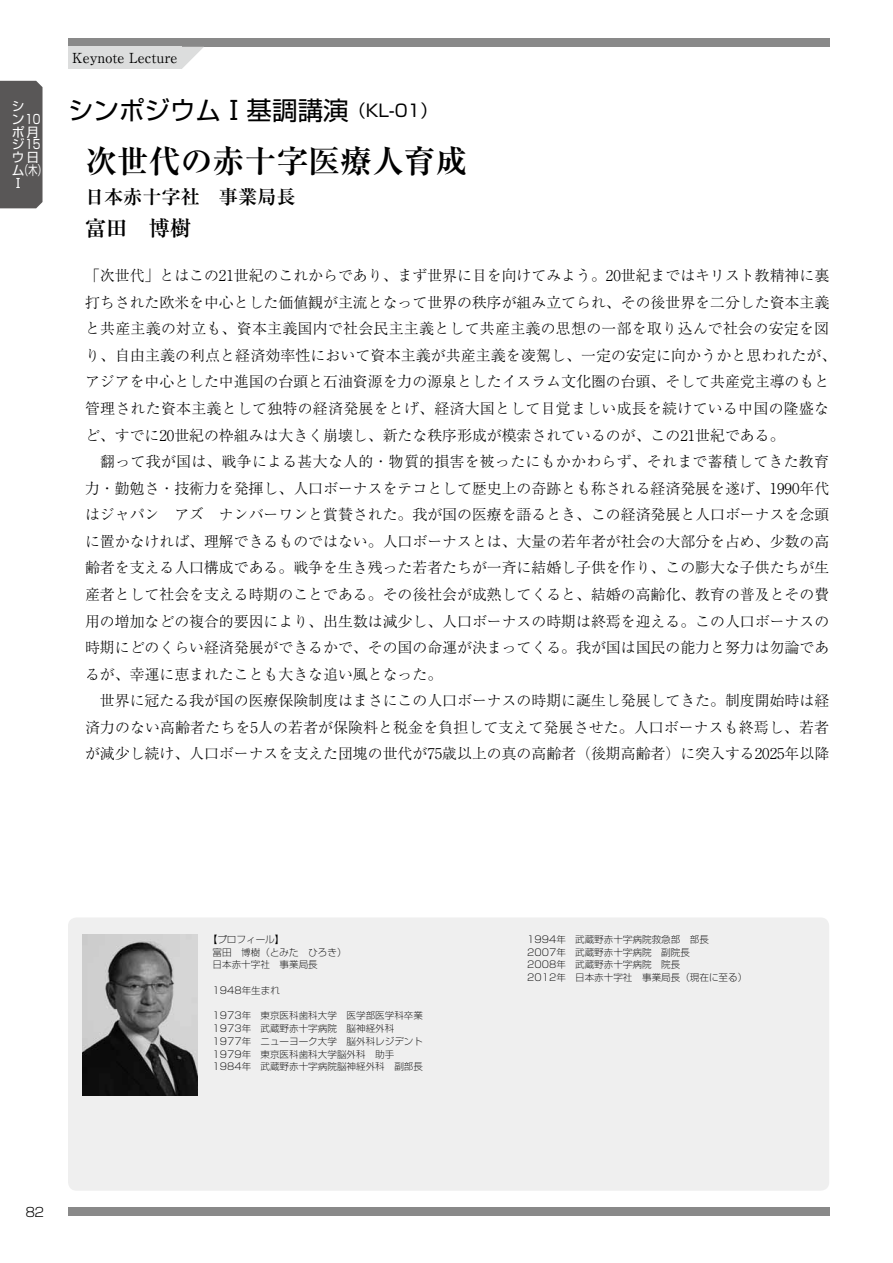
<style>
.page{position:relative;width:893px;height:1263px;background:#fff}
.page>*{position:absolute;margin:0;border:0;box-sizing:border-box;transform-origin:0 0}
.t1{font:700 31.95px "Ryumin Pro";color:#000}
.t2{font:25.5px "Shin Go Pro";color:#000}
.t3{font:700 21.3px "Ryumin Pro";color:#000}
.t4{font:700 19.2px "Ryumin Pro";color:#000}
.t5{font:300 14.85px/26.5px "Ryumin Pro";color:#000}
.t6{font:13.8px "Ryumin Pro";color:#000}
.t7{font:12.75px/12.9px "Shin Go Pro";color:#fff}
.t8{font:12.75px "Shin Go Pro";color:#fff;scale:.7 1}
.t9{font:300 12.75px "Shin Go Pro";color:#000}
.t10{font:300 expanded 9.6px/12.8px "Shin Go Pro";color:#000}
.s1{font-size:16.95px}
</style>
<div class="page">
<div style="left:68px;top:1208px;width:761px;height:8px;background:#898989"></div>
<div style="left:68px;top:38px;width:761px;height:9px;background:#898989"></div>
<svg style="left:182px;top:47px;width:22px;height:22px"></svg>
<div style="left:68px;top:47px;width:114px;height:22px;background:#dcdddd"></div>
<div style="left:68px;top:917px;width:761px;height:274px;background:#efefef;border-radius:9px"></div>
<img style="left:83px;top:934px;width:115px;height:162px">
<div style="left:0;top:81px;width:43px;height:127px;background:#595757"></div>
<p class="t7" style="left:12px;top:98px;width:13px">シ</p>
<p class="t7" style="left:12px;top:111px;width:31px">ン10</p>
<p class="t7" style="left:12px;top:124px;width:27px">ポ月</p>
<p class="t7" style="left:12px;top:137px;width:31px">ジ15</p>
<p class="t7" style="left:12px;top:149px;width:27px">ウ日</p>
<p class="t8" style="left:20px;top:160px;width:40px">（木）</p>
<p class="t7" style="left:12px;top:162px;width:13px">ム<br>Ⅰ</p>
<p class="t6" style="left:72px;top:47px;width:107px">Keynote Lecture</p>
<h2 class="t2" style="left:68px;top:90px;width:371px">シンポジウムⅠ基調講演<span class="s1">（KL-01）</span></h2>
<h1 class="t1" style="left:85px;top:135px;width:384px">次世代の赤十字医療人育成</h1>
<p class="t4" style="left:85px;top:181px;width:212px">日本赤十字社　事業局長</p>
<h3 class="t3" style="left:85px;top:211px;width:108px">富田　博樹</h3>
<p class="t5" style="left:85px;top:261px;width:753px">「次世代」とはこの21世紀のこれからであり、まず世界に目を向けてみよう。20世紀まではキリスト教精神に裏打ちされた欧米を中心とした価値観が主流となって世界の秩序が組み立てられ、その後世界を二分した資本主義と共産主義の対立も、資本主義国内で社会民主主義として共産主義の思想の一部を取り込んで社会の安定を図り、自由主義の利点と経済効率性において資本主義が共産主義を凌駕し、一定の安定に向かうかと思われたが、アジアを中心とした中進国の台頭と石油資源を力の源泉としたイスラム文化圏の台頭、そして共産党主導のもと管理された資本主義として独特の経済発展をとげ、経済大国として目覚ましい成長を続けている中国の隆盛など、すでに20世紀の枠組みは大きく崩壊し、新たな秩序形成が模索されているのが、この21世紀である。<br>　翻って我が国は、戦争による甚大な人的・物質的損害を被ったにもかかわらず、それまで蓄積してきた教育力・勤勉さ・技術力を発揮し、人口ボーナスをテコとして歴史上の奇跡とも称される経済発展を遂げ、1990年代はジャパン　アズ　ナンバーワンと賞賛された。我が国の医療を語るとき、この経済発展と人口ボーナスを念頭に置かなければ、理解できるものではない。人口ボーナスとは、大量の若年者が社会の大部分を占め、少数の高齢者を支える人口構成である。戦争を生き残った若者たちが一斉に結婚し子供を作り、この膨大な子供たちが生産者として社会を支える時期のことである。その後社会が成熟してくると、結婚の高齢化、教育の普及とその費用の増加などの複合的要因により、出生数は減少し、人口ボーナスの時期は終焉を迎える。この人口ボーナスの時期にどのくらい経済発展ができるかで、その国の命運が決まってくる。我が国は国民の能力と努力は勿論であるが、幸運に恵まれたことも大きな追い風となった。<br>　世界に冠たる我が国の医療保険制度はまさにこの人口ボーナスの時期に誕生し発展してきた。制度開始時は経済力のない高齢者たちを5人の若者が保険料と税金を負担して支えて発展させた。人口ボーナスも終焉し、若者が減少し続け、人口ボーナスを支えた団塊の世代が75歳以上の真の高齢者（後期高齢者）に突入する2025年以降</p>
<p class="t9" style="left:26px;top:1201px;width:20px">82</p>
<p class="t10" style="left:213px;top:932px;width:135px;text-indent:-5px">【プロフィール】<br>富田　博樹（とみた　ひろき）日本赤十字社　事業局長</p>
<p class="t10" style="left:213px;top:983px;width:69px">1948年生まれ</p>
<p class="t10" style="left:213px;top:1008px;width:212px">1973年 東京医科歯科大学　医学部医学科卒業<br>1973年 武蔵野赤十字病院　脳神経外科<br>1977年 ニューヨーク大学　脳外科レジデント<br>1979年 東京医科歯科大学脳外科　助手<br>1984年 武蔵野赤十字病院脳神経外科　副部長</p>
<p class="t10" style="left:527px;top:932px;width:222px">1994年 武蔵野赤十字病院救急部　部長<br>2007年 武蔵野赤十字病院　副院長<br>2008年 武蔵野赤十字病院　院長<br>2012年 日本赤十字社　事業局長（現在に至る）</p>
</div>
